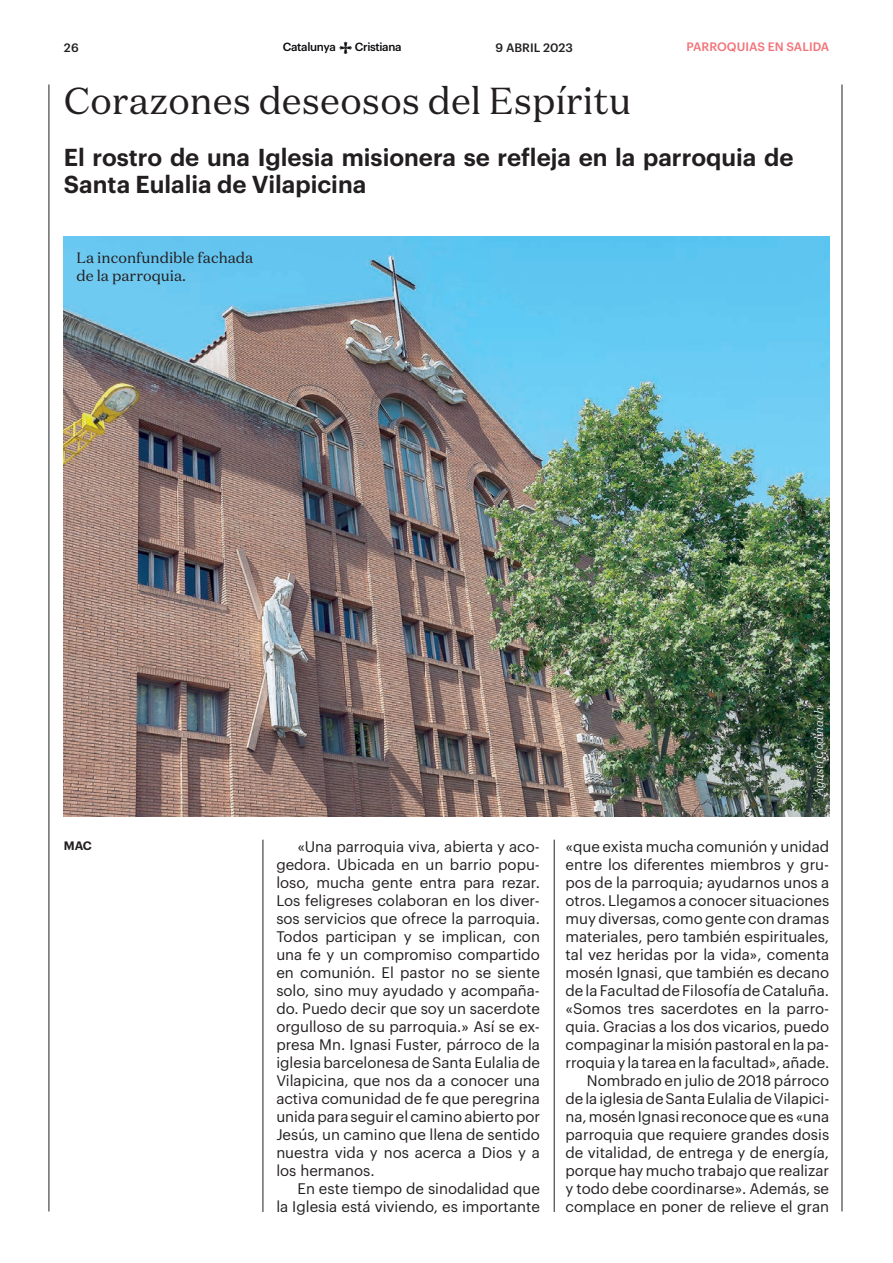
<style>
.page{position:relative;width:893px;height:1263px;background:#fff}
.page>*{position:absolute;margin:0;border:0;box-sizing:border-box;transform-origin:0 0}
.t1{font:37.5px "Domaine Text";color:#231f20}
.t2{font:600 24px/27px "Graphik";color:#231f20}
.t3{font:15px/18px "Graphik";color:#231f20;text-align:right}
.t4{font:15px/18px "Domaine Text";color:#231f20}
.t5{font:500 12px "Graphik";color:#f27278}
.t6{font:italic 300 12px "Domaine Text";color:#fff}
.t7{font:500 12px "Graphik";color:#231f20}
.t8{font:600 12px "Graphik";color:#231f20}
.t9{font:500 11.55px "Graphik";letter-spacing:-.03em;color:#07090c}
</style>
<div class="page">
<svg style="left:339px;top:42px;width:13px;height:12px"></svg>
<hr style="left:49px;top:85px;width:1px;height:1126px;background:#231f20">
<hr style="left:842px;top:85px;width:1px;height:1126px;background:#231f20">
<img style="left:64px;top:236px;width:765px;height:580px">
<hr style="left:263px;top:840px;width:1px;height:372px;background:#231f20">
<hr style="left:554px;top:840px;width:1px;height:372px;background:#231f20">
<p class="t7" style="left:64px;top:38px;width:16px">26</p>
<p class="t9" style="left:283px;top:38px;width:54px">Catalunya</p>
<p class="t9" style="left:355px;top:38px;width:48px">Cristiana</p>
<p class="t7" style="left:495px;top:38px;width:79px">9 ABRIL 2023</p>
<p class="t5" style="left:686px;top:38px;width:144px">PARROQUIAS EN SALIDA</p>
<h1 class="t1" style="left:64px;top:77px;width:569px">Corazones deseosos del Espíritu</h1>
<h2 class="t2" style="left:64px;top:142px;width:731px">El rostro de una Iglesia misionera se refleja en la parroquia de<br>Santa Eulalia de Vilapicina</h2>
<p class="t4" style="left:77px;top:248px;width:178px">La inconfundible fachada de la parroquia.</p>
<p class="t6" style="left:811px;top:796px;width:91px;rotate:-90deg">Agustí Codinach</p>
<p class="t8" style="left:64px;top:836px;width:30px">MAC</p>
<p class="t3" style="left:566px;top:836px;width:265px">«que exista mucha comunión y unidad entre los diferentes miembros y gru&shy;pos de la parroquia; ayudarnos unos a otros. Llegamos a conocer situaciones muy diversas, como gente con dramas materiales, pero también espirituales, tal vez heridas por la vida», comenta mosén Ignasi, que también es decano de la Facultad de Filosofía de Cataluña. «Somos tres sacerdotes en la parro&shy;quia. Gracias a los dos vicarios, puedo compaginar la misión pastoral en la pa&shy;rroquia y la tarea en la facultad», añade.<br>Nombrado en julio de 2018 párroco de la iglesia de Santa Eulalia de Vilapici&shy;na, mosén Ignasi reconoce que es «una parroquia que requiere grandes dosis de vitalidad, de entrega y de energía, porque hay mucho trabajo que realizar y todo debe coordinarse». Además, se complace en poner de relieve el gran</p>
<p class="t3" style="left:276px;top:836px;width:265px;text-align:justify;text-indent:21px">«Una parroquia viva, abierta y aco&shy;gedora. Ubicada en un barrio popu&shy;loso, mucha gente entra para rezar.<br>Los feligreses colaboran en los diver&shy;sos servicios que ofrece la parroquia.<br>Todos participan y se implican, con una fe y un compromiso compartido en comunión. El pastor no se siente solo, sino muy ayudado y acompaña&shy;do. Puedo decir que soy un sacerdote orgulloso de su parroquia.» Así se ex&shy;presa Mn. Ignasi Fuster, párroco de la iglesia barcelonesa de Santa Eulalia de Vilapicina, que nos da a conocer una activa comunidad de fe que peregrina unida para seguir el camino abierto por Jesús, un camino que llena de sentido nuestra vida y nos acerca a Dios y a los hermanos.</p>
<p class="t3" style="left:276px;top:1178px;width:265px">En este tiempo de sinodalidad que<br>la Iglesia está viviendo, es importante</p>
</div>
